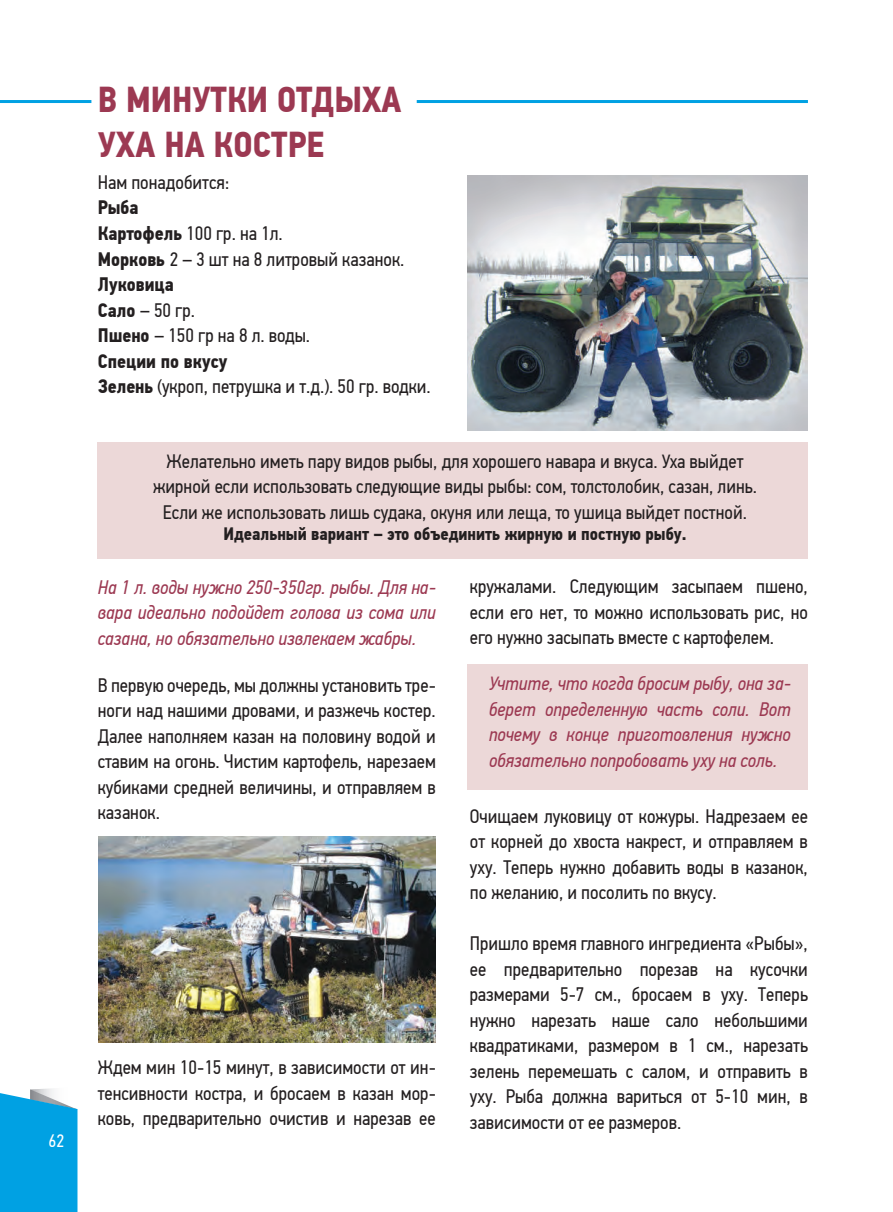
<style>
.page{position:relative;width:893px;height:1212px;background:#fff}
.page>*{position:absolute;margin:0;border:0;box-sizing:border-box;transform-origin:0 0}
.t1{font:700 36px/44.8px "PF Din Text Cond Pro";color:#9c3952}
.t2{font:19.5px/25.5px "PF Din Text Cond Pro";color:#231f20;text-align:justify}
.t3{font:italic 19.5px/25.5px "PF Din Text Cond Pro";color:#9c3952;text-align:justify}
.t4{font:700 18px "PF Din Text Cond Pro";color:#231f20}
.t5{font:18px "PF Din Text Cond Pro";color:#fff}
.s1{font-weight:700}
</style>
<div class="page">
<div style="left:98px;top:442px;width:710px;height:117px;background:#ecd8d8"></div>
<svg style="left:0;top:1089px;width:77px;height:123px;background:#16a7e3"></svg>
<hr style="left:0;top:100px;width:91px;height:3px;background:#00a1e3">
<hr style="left:417px;top:100px;width:391px;height:3px;background:#00a1e3">
<div style="left:468px;top:664px;width:340px;height:126px;background:#ecd8d8"></div>
<img style="left:468px;top:175px;width:340px;height:256px">
<img style="left:99px;top:837px;width:337px;height:206px">
<p class="t5" style="left:48px;top:1130px;width:17px">62</p>
<h1 class="t1" style="left:98px;top:78px;width:305px">В МИНУТКИ ОТДЫХА<br>УХА НА КОСТРЕ</h1>
<p class="t2" style="left:98px;top:170px;width:133px">Нам понадобится:</p>
<p class="t2" style="left:98px;top:195px;width:334px;text-align:left"><span class="s1">Рыба<br>Картофель</span> 100 гр. на 1л.<br><span class="s1">Морковь</span> 2 – 3 шт на 8 литровый казанок.<br><span class="s1">Луковица<br>Сало</span> – 50 гр.<br><span class="s1">Пшено</span> – 150 гр на 8 л. воды.<br><span class="s1">Специи по вкусу<br>Зелень</span> (укроп, петрушка и т.д.). 50 гр. водки.</p>
<p class="t2" style="left:153px;top:448px;width:605px;text-align:center">Желательно иметь пару видов рыбы, для хорошего навара и вкуса. Уха выйдет жирной если использовать следующие виды рыбы: сом, толстолобик, сазан, линь.<br>Если же использовать лишь судака, окуня или леща, то ушица выйдет постной.</p>
<p class="t4" style="left:223px;top:523px;width:465px">Идеальный вариант – это объединить жирную и постную рыбу.</p>
<p class="t3" style="left:98px;top:574px;width:340px">На 1 л. воды нужно 250-350гр. рыбы. Для на&shy;вара идеально подойдет голова из сома или сазана, но обязательно извлекаем жабры.</p>
<p class="t2" style="left:98px;top:672px;width:340px">В первую очередь, мы должны установить тре&shy;ноги над нашими дровами, и разжечь костер.<br>Далее наполняем казан на половину водой и ставим на огонь. Чистим картофель, нарезаем кубиками средней величины, и отправляем в казанок.</p>
<p class="t2" style="left:98px;top:1055px;width:340px">Ждем мин 10-15 минут, в зависимости от ин&shy;тенсивности костра, и бросаем в казан мор&shy;ковь, предварительно очистив и нарезав ее</p>
<p class="t2" style="left:470px;top:574px;width:340px">кружалами. Следующим засыпаем пшено, если его нет, то можно использовать рис, но его нужно засыпать вместе с картофелем.</p>
<p class="t3" style="left:489px;top:671px;width:303px">Учтите, что когда бросим рыбу, она за&shy;берет определенную часть соли. Вот почему в конце приготовления нужно обязательно попробовать уху на соль.</p>
<p class="t2" style="left:470px;top:803px;width:340px">Очищаем луковицу от кожуры. Надрезаем ее от корней до хвоста накрест, и отправляем в уху. Теперь нужно добавить воды в казанок, по желанию, и посолить по вкусу.</p>
<p class="t2" style="left:470px;top:931px;width:340px">Пришло время главного ингредиента «Рыбы», ее предварительно порезав на кусочки размерами 5-7 см., бросаем в уху. Теперь нужно нарезать наше сало небольшими квадратиками, размером в 1 см., нарезать зелень перемешать с салом, и отправить в уху. Рыба должна вариться от 5-10 мин, в зависимости от ее размеров.</p>
</div>
